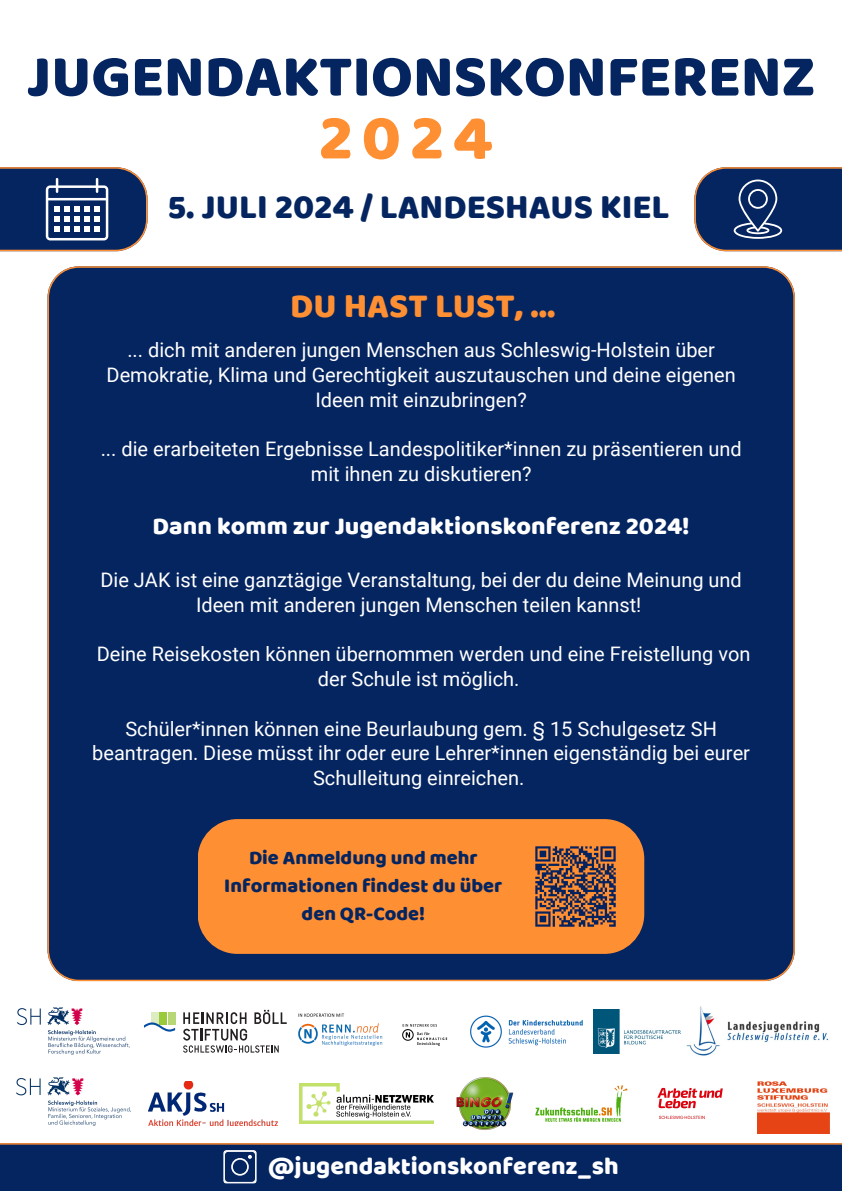
<style>
.page{position:relative;width:842px;height:1191px;background:#fff}
.page>*{position:absolute;margin:0;border:0;box-sizing:border-box;transform-origin:0 0}
.t1{font:65px "Baloo";color:#ff8f33}
.t2{font:60px "Baloo";color:#052560}
.t3{font:35px "Baloo";color:#052560}
.t4{font:35px "Baloo";color:#ff8f33}
.t5{font:25px "Baloo";color:#fff}
.t6{font:20px/24.8px "Roboto";color:#fff;text-align:center}
.t7{font:20px/27.8px "Baloo";color:#052560;text-align:center}
</style>
<div class="page">
<div style="left:0;top:1143px;width:842px;height:47px;background:#052560"></div>
<svg style="left:0;top:167px;width:147px;height:84px;background:#2d4472"></svg>
<div style="left:48px;top:266px;width:747px;height:715px;background:#052560"></div>
<svg style="left:223px;top:1149px;width:34px;height:34px"></svg>
<svg style="left:694px;top:167px;width:148px;height:84px;background:#233b6b"></svg>
<img style="left:657px;top:1087px;width:66px;height:32px">
<img style="left:299px;top:1083px;width:134px;height:40px">
<img style="left:456px;top:1077px;width:58px;height:53px">
<img style="left:470px;top:1015px;width:113px;height:33px">
<img style="left:594px;top:1009px;width:87px;height:44px">
<img style="left:298px;top:1013px;width:150px;height:33px">
<img style="left:757px;top:1081px;width:72px;height:52px">
<div style="left:168px;top:1012px;width:7px;height:12px;background:#b7d776"></div>
<div style="left:160px;top:1012px;width:7px;height:12px;background:#99ca3c"></div>
<div style="left:152px;top:1012px;width:6px;height:12px;background:#deecc1"></div>
<svg style="left:144px;top:1022px;width:31px;height:9px"></svg>
<svg style="left:183px;top:1009px;width:104px;height:43px"></svg>
<img style="left:686px;top:1006px;width:143px;height:50px">
<img style="left:17px;top:1007px;width:113px;height:48px">
<img style="left:17px;top:1077px;width:114px;height:48px">
<img style="left:148px;top:1081px;width:129px;height:44px">
<img style="left:535px;top:1085px;width:92px;height:36px">
<div style="left:198px;top:819px;width:446px;height:134px;background:#ff8f33;border-radius:40px"></div>
<img style="left:535px;top:846px;width:81px;height:81px">
<h1 class="t2" style="left:27px;top:40px;width:790px">JUGENDAKTIONSKONFERENZ</h1>
<h1 class="t1" style="left:319px;top:98px;width:175px">2024</h1>
<p class="t3" style="left:168px;top:185px;width:503px">5. JULI 2024 / LANDESHAUS KIEL</p>
<p class="t4" style="left:290px;top:284px;width:267px">DU HAST LUST, ...</p>
<p class="t6" style="left:107px;top:338px;width:631px">... dich mit anderen jungen Menschen aus Schleswig-Holstein über<br>Demokratie, Klima und Gerechtigkeit auszutauschen und deine eigenen<br>Ideen mit einzubringen?</p>
<p class="t6" style="left:101px;top:437px;width:642px">... die erarbeiteten Ergebnisse Landespolitiker*innen zu präsentieren und mit ihnen zu diskutieren?</p>
<p class="t5" style="left:153px;top:510px;width:539px">Dann komm zur Jugendaktionskonferenz 2024!</p>
<p class="t6" style="left:100px;top:567px;width:643px">Die JAK ist eine ganztägige Veranstaltung, bei der du deine Meinung und<br>Ideen mit anderen jungen Menschen teilen kannst!</p>
<p class="t6" style="left:97px;top:642px;width:655px">Deine Reisekosten können übernommen werden und eine Freistellung von der Schule ist möglich.</p>
<p class="t6" style="left:92px;top:716px;width:659px">Schüler*innen können eine Beurlaubung gem. § 15 Schulgesetz SH beantragen. Diese müsst ihr oder eure Lehrer*innen eigenständig bei eurer<br>Schulleitung einreichen.</p>
<p class="t7" style="left:224px;top:843px;width:280px">Die Anmeldung und mehr<br>Informationen findest du über den QR-Code!</p>
<p class="t5" style="left:268px;top:1150px;width:352px">@jugendaktionskonferenz_sh</p>
</div>
